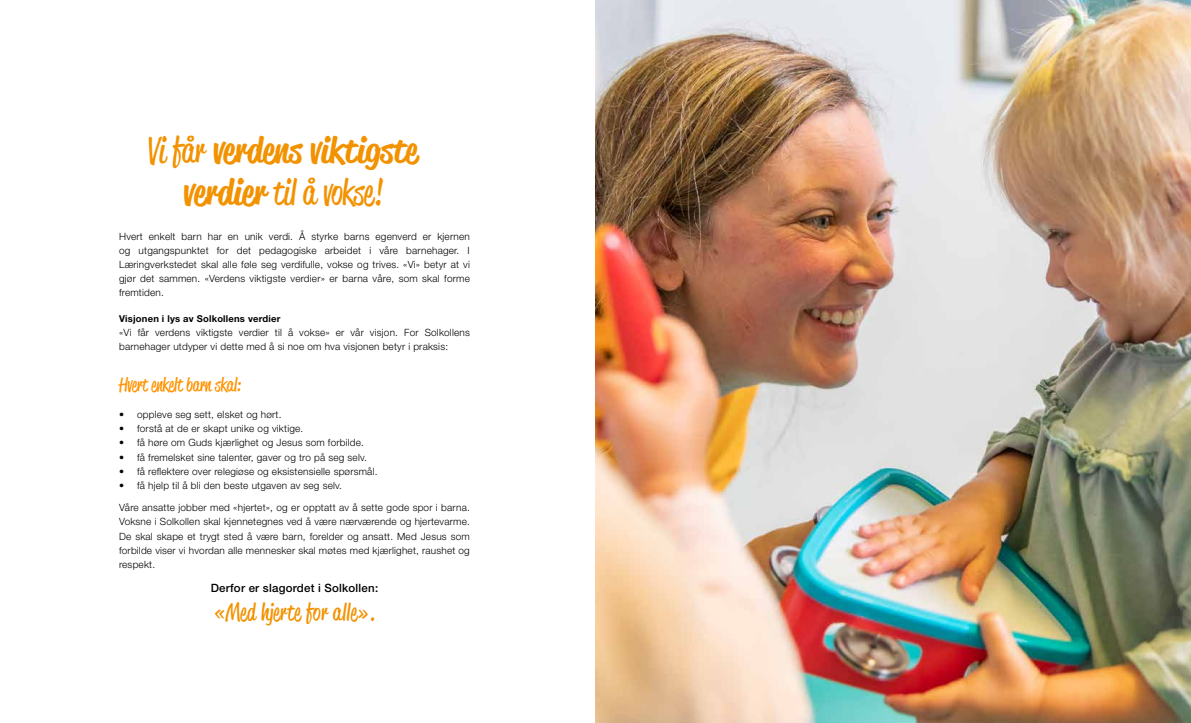
<style>
.page{position:relative;width:1191px;height:723px;background:#fff}
.page>*{position:absolute;margin:0;border:0;box-sizing:border-box;transform-origin:0 0}
.t1{font:500 35px/42px "Reklame Script";color:#f29200;text-align:center}
.t2{font:23.5px "Reklame Script";letter-spacing:.02em;color:#f29200}
.t3{font:19px "Reklame Script";color:#ff9300}
.t4{font:500 11.5px "Helvetica Neue LT Std";letter-spacing:.02em;color:#000}
.t5{font:300 10px/14px "Helvetica Neue LT Std";letter-spacing:.02em;color:#000;text-align:justify}
.t6{font:700 9.5px "Helvetica Neue LT Std";letter-spacing:.02em;color:#000}
.s1{font-weight:400}
</style>
<div class="page">
<img style="left:595px;top:0;width:596px;height:723px">
<h1 class="t1" style="left:149px;top:129px;width:270px"><span class="s1">Vi får</span> verdens viktigste verdier <span class="s1">til å vokse!</span></h1>
<p class="t5" style="left:119px;top:229px;width:352px">Hvert enkelt barn har en unik verdi. Å styrke barns egenverd er kjernen og utgangspunktet for det pedagogiske arbeidet i våre barnehager. I Læringverkstedet skal alle føle seg verdifulle, vokse og trives. «Vi» betyr at vi gjør det sammen. «Verdens viktigste verdier» er barna våre, som skal forme fremtiden.</p>
<p class="t6" style="left:119px;top:313px;width:163px">Visjonen i lys av Solkollens verdier</p>
<p class="t5" style="left:119px;top:325px;width:352px">«Vi får verdens viktigste verdier til å vokse» er vår visjon. For Solkollens barnehager utdyper vi dette med å si noe om hva visjonen betyr i praksis:</p>
<h3 class="t3" style="left:119px;top:372px;width:123px">Hvert enkelt barn skal:</h3>
<p class="t5" style="left:119px;top:407px;width:164px">• oppleve seg sett, elsket og hørt.</p>
<p class="t5" style="left:119px;top:421px;width:186px">• forstå at de er skapt unike og viktige.</p>
<p class="t5" style="left:119px;top:435px;width:246px">• få høre om Guds kjærlighet og Jesus som forbilde.</p>
<p class="t5" style="left:119px;top:450px;width:249px">• få fremelsket sine talenter, gaver og tro på seg selv.</p>
<p class="t5" style="left:119px;top:464px;width:260px">• få reflektere over relegiøse og eksistensielle spørsmål.</p>
<p class="t5" style="left:119px;top:478px;width:224px">• få hjelp til å bli den beste utgaven av seg selv.</p>
<p class="t5" style="left:119px;top:501px;width:352px">Våre ansatte jobber med «hjertet», og er opptatt av å sette gode spor i barna.<br>Voksne i Solkollen skal kjennetegnes ved å være nærværende og hjertevarme.<br>De skal skape et trygt sted å være barn, forelder og ansatt. Med Jesus som forbilde viser vi hvordan alle mennesker skal møtes med kjærlighet, raushet og respekt.</p>
<p class="t4" style="left:211px;top:581px;width:169px">Derfor er slagordet i Solkollen:</p>
<h2 class="t2" style="left:214px;top:596px;width:162px">«Med hjerte for alle».</h2>
</div>
